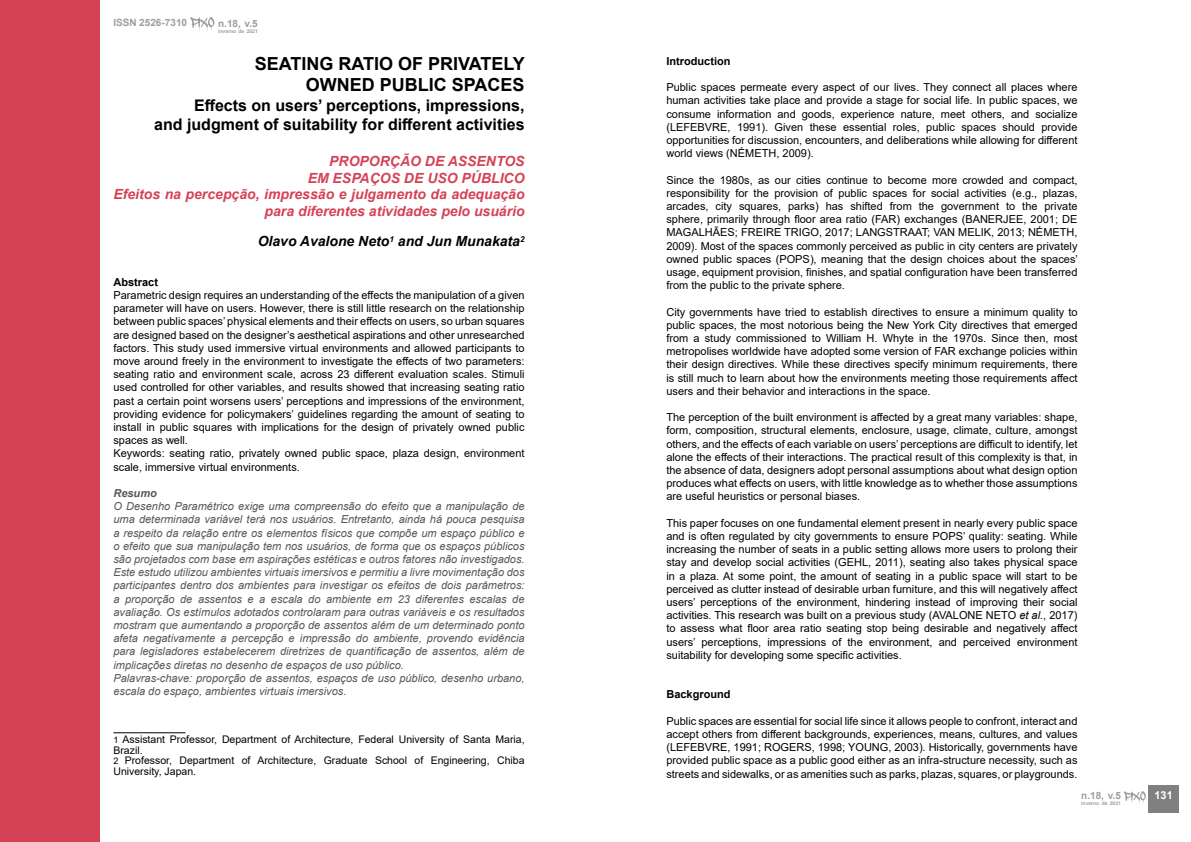
<style>
.page{position:relative;width:1191px;height:842px;background:#fff}
.page>*{position:absolute;margin:0;border:0;box-sizing:border-box;transform-origin:0 0}
.t1{font:700 18px/21.6px "Arial";color:#000;text-align:right}
.t2{font:700 16px/19.2px "Arial";color:#000;text-align:right}
.t3{font:italic 700 14px/16.8px "Arial";color:#d54256;text-align:right}
.t4{font:italic 700 14px "Arial";color:#000}
.t5{font:11px/13.2px "Arial";color:#000;text-align:justify}
.t6{font:italic 11px/13.2px "Arial";color:#575756}
.t7{font:700 11px "Arial";color:#000}
.t8{font:italic 700 11px "Arial";color:#575756}
.t9{font:700 11px "Arial";color:#fff}
.t10{font:10.5px/10.5px "Arial";color:#000}
.t11{font:700 10px "Arial";color:#9d9d9c}
.t12{font:700 5px "Arial";color:#9d9d9c}
.s1{font-size:9px}
.s2{font-style:italic}
</style>
<div class="page">
<div style="left:1148px;top:785px;width:30px;height:28px;background:#808080"></div>
<svg style="left:1123px;top:791px;width:22px;height:13px"></svg>
<div style="left:0;top:0;width:99px;height:842px;background:#d54256"></div>
<svg style="left:190px;top:17px;width:24px;height:14px"></svg>
<hr style="left:113px;top:732px;width:72px;height:1px;background:#000">
<p class="t11" style="left:113px;top:16px;width:75px">ISSN 2526-7310</p>
<p class="t11" style="left:218px;top:17px;width:41px">n.18, v.5</p>
<p class="t12" style="left:218px;top:28px;width:41px">inverno de 2021</p>
<h1 class="t1" style="left:255px;top:53px;width:272px">SEATING RATIO OF PRIVATELY<br>OWNED PUBLIC SPACES</h1>
<h2 class="t2" style="left:154px;top:96px;width:372px">Effects on users’ perceptions, impressions,<br>and judgment of suitability for different activities</h2>
<p class="t3" style="left:113px;top:153px;width:413px">PROPORÇÃO DE ASSENTOS<br>EM ESPAÇOS DE USO PÚBLICO<br>Efeitos na percepção, impressão e julgamento da adequação para diferentes atividades pelo usuário</p>
<p class="t4" style="left:258px;top:232px;width:268px">Olavo Avalone Neto<sup>1</sup> and Jun Munakata<sup>2</sup></p>
<p class="t7" style="left:113px;top:274px;width:46px">Abstract</p>
<p class="t5" style="left:113px;top:288px;width:413px;text-align:left">Parametric design requires an understanding of the effects the manipulation of a given parameter will have on users. However, there is still little research on the relationship between public spaces’ physical elements and their effects on users, so urban squares are designed based on the designer’s aesthetical aspirations and other unresearched factors. This study used immersive virtual environments and allowed participants to move around freely in the environment to investigate the effects of two parameters: seating ratio and environment scale, across 23 different evaluation scales. Stimuli used controlled for other variables, and results showed that increasing seating ratio past a certain point worsens users’ perceptions and impressions of the environment, providing evidence for policymakers’ guidelines regarding the amount of seating to install in public squares with implications for the design of privately owned public spaces as well.<br>Keywords: seating ratio, privately owned public space, plaza design, environment scale, immersive virtual environments.</p>
<p class="t8" style="left:113px;top:486px;width:45px">Resumo</p>
<p class="t6" style="left:113px;top:500px;width:413px">O Desenho Paramétrico exige uma compreensão do efeito que a manipulação de uma determinada variável terá nos usuários. Entretanto, ainda há pouca pesquisa a respeito da relação entre os elementos físicos que compõe um espaço público e o efeito que sua manipulação tem nos usuários, de forma que os espaços públicos são projetados com base em aspirações estéticas e outros fatores não investigados.<br>Este estudo utilizou ambientes virtuais imersivos e permitiu a livre movimentação dos participantes dentro dos ambientes para investigar os efeitos de dois parâmetros: a proporção de assentos e a escala do ambiente em 23 diferentes escalas de avaliação. Os estímulos adotados controlaram para outras variáveis e os resultados mostram que aumentando a proporção de assentos além de um determinado ponto afeta negativamente a percepção e impressão do ambiente, provendo evidência para legisladores estabelecerem diretrizes de quantificação de assentos, além de implicações diretas no desenho de espaços de uso público.<br>Palavras-chave: proporção de assentos, espaços de uso público, desenho urbano, escala do espaço, ambientes virtuais imersivos.</p>
<p class="t10" style="left:113px;top:734px;width:413px"><span class="s1">1</span> Assistant Professor, Department of Architecture, Federal University of Santa Maria, Brazil.<br><span class="s1">2</span> Professor, Department of Architecture, Graduate School of Engineering, Chiba University, Japan.</p>
<p class="t7" style="left:666px;top:53px;width:66px">Introduction</p>
<p class="t5" style="left:666px;top:81px;width:413px">Public spaces permeate every aspect of our lives. They connect all places where human activities take place and provide a stage for social life. In public spaces, we consume information and goods, experience nature, meet others, and socialize (LEFEBVRE, 1991). Given these essential roles, public spaces should provide opportunities for discussion, encounters, and deliberations while allowing for different world views (NÉMETH, 2009).</p>
<p class="t5" style="left:666px;top:173px;width:413px">Since the 1980s, as our cities continue to become more crowded and compact, responsibility for the provision of public spaces for social activities (e.g., plazas, arcades, city squares, parks) has shifted from the government to the private sphere, primarily through floor area ratio (FAR) exchanges (BANERJEE, 2001; DE MAGALHÃES; FREIRE TRIGO, 2017; LANGSTRAAT; VAN MELIK, 2013; NÉMETH, 2009). Most of the spaces commonly perceived as public in city centers are privately owned public spaces (POPS), meaning that the design choices about the spaces’ usage, equipment provision, finishes, and spatial configuration have been transferred from the public to the private sphere.</p>
<p class="t5" style="left:666px;top:305px;width:413px">City governments have tried to establish directives to ensure a minimum quality to public spaces, the most notorious being the New York City directives that emerged from a study commissioned to William H. Whyte in the 1970s. Since then, most metropolises worldwide have adopted some version of FAR exchange policies within their design directives. While these directives specify minimum requirements, there is still much to learn about how the environments meeting those requirements affect users and their behavior and interactions in the space.</p>
<p class="t5" style="left:666px;top:411px;width:413px">The perception of the built environment is affected by a great many variables: shape, form, composition, structural elements, enclosure, usage, climate, culture, amongst others, and the effects of each variable on users’ perceptions are difficult to identify, let alone the effects of their interactions. The practical result of this complexity is that, in the absence of data, designers adopt personal assumptions about what design option produces what effects on users, with little knowledge as to whether those assumptions are useful heuristics or personal biases.</p>
<p class="t5" style="left:666px;top:516px;width:413px">This paper focuses on one fundamental element present in nearly every public space and is often regulated by city governments to ensure POPS’ quality: seating. While increasing the number of seats in a public setting allows more users to prolong their stay and develop social activities (GEHL, 2011), seating also takes physical space in a plaza. At some point, the amount of seating in a public space will start to be perceived as clutter instead of desirable urban furniture, and this will negatively affect users’ perceptions of the environment, hindering instead of improving their social activities. This research was built on a previous study (AVALONE NETO <span class="s2">et al.</span>, 2017) to assess what floor area ratio seating stop being desirable and negatively affect users’ perceptions, impressions of the environment, and perceived environment suitability for developing some specific activities.</p>
<p class="t7" style="left:666px;top:687px;width:66px">Background</p>
<p class="t5" style="left:666px;top:714px;width:413px">Public spaces are essential for social life since it allows people to confront, interact and accept others from different backgrounds, experiences, means, cultures, and values (LEFEBVRE, 1991; ROGERS, 1998; YOUNG, 2003). Historically, governments have provided public space as a public good either as an infra-structure necessity, such as streets and sidewalks, or as amenities such as parks, plazas, squares, or playgrounds.</p>
<p class="t11" style="left:1081px;top:789px;width:41px">n.18, v.5</p>
<p class="t9" style="left:1154px;top:788px;width:20px">131</p>
<p class="t12" style="left:1081px;top:800px;width:41px">inverno de 2021</p>
</div>
